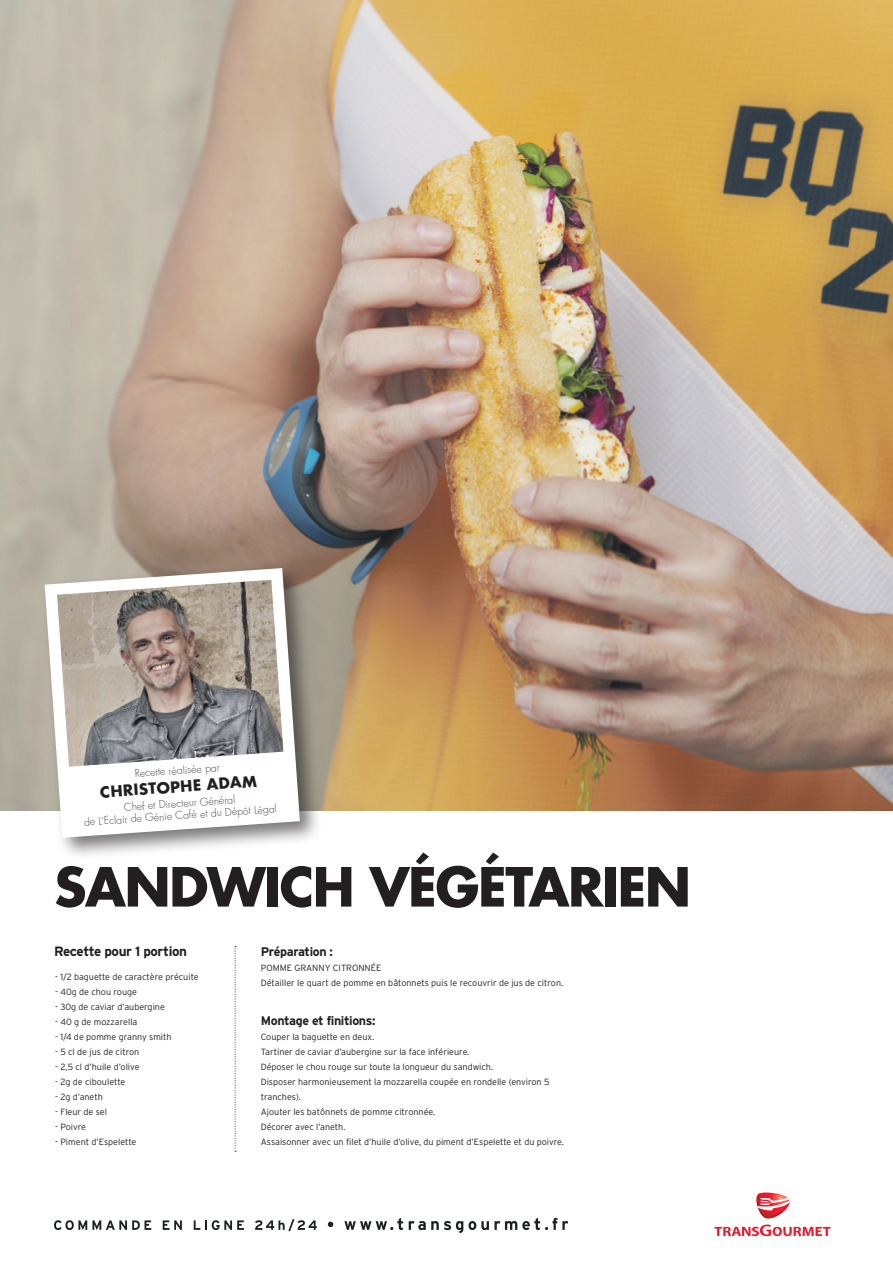
<style>
.page{position:relative;width:893px;height:1263px;background:#fff}
.page>*{position:absolute;margin:0;border:0;box-sizing:border-box;transform-origin:0 0}
.t1{font:700 52.5px "Futura Std";letter-spacing:-.03em;color:#231f20}
.t2{font:700 15px "Futura";color:#231f20}
.t3{font:700 13.5px "Interstate";letter-spacing:-.03em;color:#231f20}
.t4{font:700 12.45px "Interstate";letter-spacing:-.03em;color:#231f20}
.t5{font:300 10.5px/12px "Futura Std";color:#4b4c4d;text-align:center}
.t6{font:300 9px/15px "Interstate";color:#231f20}
</style>
<div class="page">
<img style="left:0;top:0;width:893px;height:810px">
<svg style="left:714px;top:1192px;width:117px;height:44px"></svg>
<svg style="left:54px;top:1220px;width:97px;height:10px"></svg>
<svg style="left:163px;top:1220px;width:19px;height:10px"></svg>
<svg style="left:194px;top:1220px;width:50px;height:10px"></svg>
<svg style="left:255px;top:1219px;width:62px;height:12px"></svg>
<svg style="left:328px;top:1222px;width:5px;height:5px"></svg>
<svg style="left:344px;top:1218px;width:59px;height:12px"></svg>
<svg style="left:409px;top:1218px;width:159px;height:15px"></svg>
<svg style="left:235px;top:946px;width:1px;height:206px"></svg>
<div style="left:40px;top:563px;width:282px;height:297px;background:#231f20;opacity:.6"></div>
<svg style="left:45px;top:568px;width:255px;height:270px"></svg>
<img style="left:57px;top:580px;width:226px;height:187px">
<p class="t5" style="left:134px;top:767px;width:87px;rotate:-4deg">Recette réalisée par</p>
<h2 class="t2" style="left:99px;top:781px;width:159px;rotate:-4deg">CHRISTOPHE ADAM</h2>
<p class="t5" style="left:83px;top:804px;width:195px;rotate:-4deg">Chef et Directeur Général<br>de L’Eclair de Génie Café et du Dépôt Légal</p>
<h1 class="t1" style="left:54px;top:852px;width:638px">SANDWICH VÉGÉTARIEN</h1>
<h3 class="t3" style="left:54px;top:943px;width:134px">Recette pour 1 portion</h3>
<p class="t6" style="left:55px;top:969px;width:145px">- 1/2 baguette de caractère précuite</p>
<p class="t6" style="left:55px;top:984px;width:83px">- 40g de chou rouge</p>
<p class="t6" style="left:55px;top:999px;width:111px">- 30g de caviar d’aubergine</p>
<p class="t6" style="left:55px;top:1014px;width:84px">- 40 g de mozzarella</p>
<p class="t6" style="left:55px;top:1029px;width:118px">- 1/4 de pomme granny smith</p>
<p class="t6" style="left:55px;top:1044px;width:86px">- 5 cl de jus de citron</p>
<p class="t6" style="left:55px;top:1059px;width:86px">- 2,5 cl d’huile d’olive</p>
<p class="t6" style="left:55px;top:1074px;width:72px">- 2g de ciboulette</p>
<p class="t6" style="left:55px;top:1089px;width:49px">- 2g d’aneth</p>
<p class="t6" style="left:55px;top:1104px;width:53px">- Fleur de sel</p>
<p class="t6" style="left:55px;top:1119px;width:32px">- Poivre</p>
<p class="t6" style="left:55px;top:1134px;width:83px">- Piment d’Espelette</p>
<h3 class="t4" style="left:261px;top:944px;width:74px">Préparation :</h3>
<p class="t6" style="left:261px;top:960px;width:304px">POMME GRANNY CITRONNÉE<br>Détailler le quart de pomme en bâtonnets puis le recouvrir de jus de citron.</p>
<h3 class="t4" style="left:261px;top:1013px;width:116px">Montage et finitions:</h3>
<p class="t6" style="left:261px;top:1029px;width:305px">Couper la baguette en deux.<br>Tartiner de caviar d’aubergine sur la face inférieure.<br>Déposer le chou rouge sur toute la longueur du sandwich.<br>Disposer harmonieusement la mozzarella coupée en rondelle (environ 5 tranches).<br>Ajouter les batônnets de pomme citronnée.<br>Décorer avec l’aneth.<br>Assaisonner avec un filet d’huile d’olive, du piment d’Espelette et du poivre.</p>
</div>
